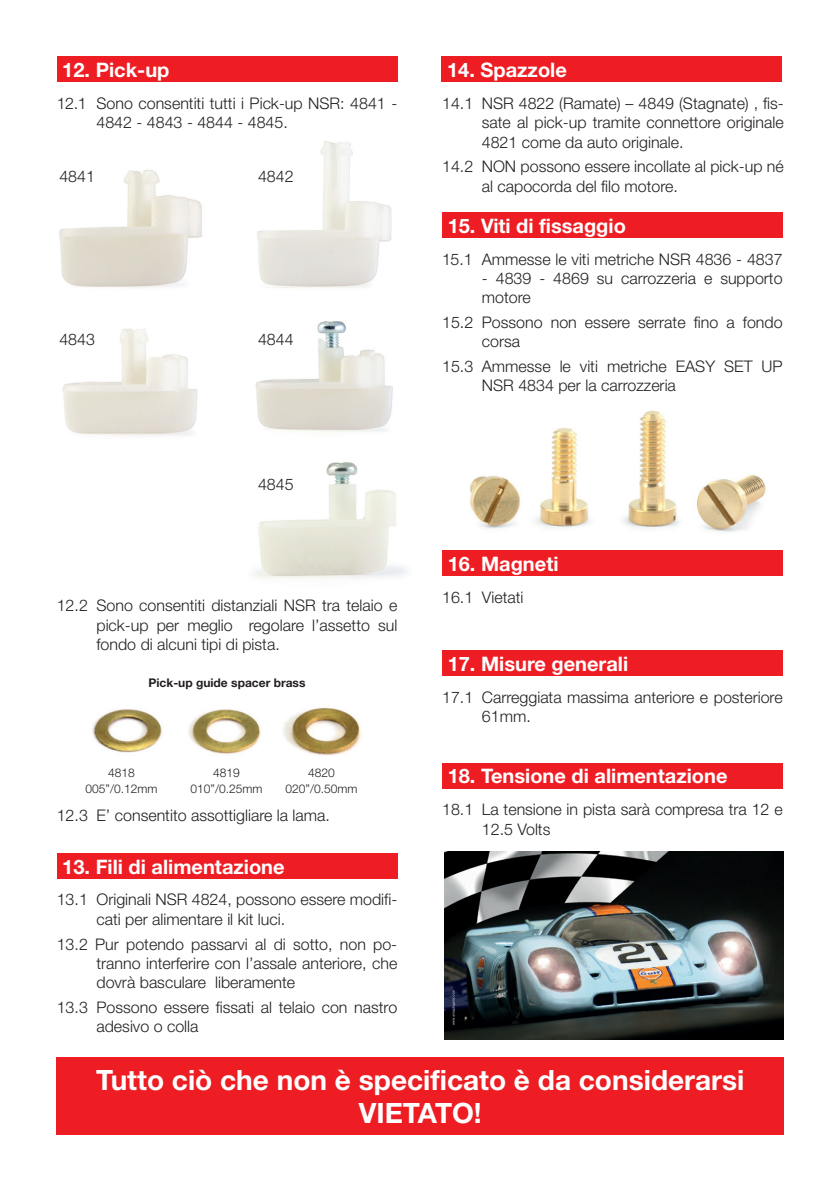
<style>
.page{position:relative;width:840px;height:1191px;background:#fff}
.page>*{position:absolute;margin:0;border:0;box-sizing:border-box;transform-origin:0 0}
.t1{font:700 28px/33.6px "Helvetica Neue";color:#fff;text-align:center}
.t2{font:700 20px "Helvetica Neue";color:#fff}
.t3{font:300 16px/19.2px "Helvetica Neue";color:#231f20}
.t4{font:300 12px/16px "Helvetica Neue";color:#231f20;text-align:center}
.t5{font:700 12px "Helvetica Neue";color:#231f20}
</style>
<div class="page">
<img style="left:257px;top:141px;width:135px;height:148px">
<img style="left:59px;top:170px;width:143px;height:118px">
<img style="left:62px;top:328px;width:136px;height:108px">
<img style="left:255px;top:321px;width:138px;height:111px">
<img style="left:253px;top:462px;width:154px;height:117px">
<div style="left:441px;top:57px;width:340px;height:25px;background:#ee1d23"></div>
<div style="left:57px;top:853px;width:340px;height:25px;background:#ee1d23"></div>
<div style="left:57px;top:57px;width:340px;height:25px;background:#ee1d23"></div>
<div style="left:442px;top:212px;width:340px;height:26px;background:#ee1d23"></div>
<img style="left:470px;top:410px;width:296px;height:122px">
<div style="left:442px;top:550px;width:340px;height:25px;background:#ee1d23"></div>
<div style="left:442px;top:650px;width:340px;height:26px;background:#ee1d23"></div>
<div style="left:57px;top:1056px;width:726px;height:78px;background:#ee1d23"></div>
<img style="left:92px;top:707px;width:270px;height:49px">
<div style="left:442px;top:763px;width:340px;height:25px;background:#ee1d23"></div>
<img style="left:444px;top:851px;width:339px;height:188px">
<p class="t2" style="left:62px;top:58px;width:109px">12. Pick-up</p>
<p class="t3" style="left:96px;top:94px;width:302px;text-indent:-40px">12.1 Sono consentiti tutti i Pick-up NSR: 4841 -<br>4842 - 4843 - 4844 - 4845.</p>
<p class="t3" style="left:59px;top:166px;width:37px">4841</p>
<p class="t3" style="left:258px;top:166px;width:37px">4842</p>
<p class="t3" style="left:59px;top:329px;width:37px">4843</p>
<p class="t3" style="left:258px;top:329px;width:37px">4844</p>
<p class="t3" style="left:258px;top:474px;width:37px">4845</p>
<p class="t3" style="left:96px;top:596px;width:302px;text-align:justify;text-indent:-40px">12.2 Sono consentiti distanziali NSR tra telaio e pick-up per meglio regolare l’assetto sul fondo di alcuni tipi di pista.</p>
<p class="t5" style="left:148px;top:675px;width:158px">Pick-up guide spacer brass</p>
<p class="t4" style="left:85px;top:764px;width:73px">4818<br>005”/0.12mm</p>
<p class="t4" style="left:190px;top:764px;width:73px">4819<br>010”/0.25mm</p>
<p class="t4" style="left:285px;top:764px;width:73px">4820<br>020”/0.50mm</p>
<p class="t3" style="left:57px;top:805px;width:274px">12.3 E’ consentito assottigliare la lama.</p>
<p class="t2" style="left:62px;top:854px;width:224px">13. Fili di alimentazione</p>
<p class="t3" style="left:96px;top:889px;width:302px;text-indent:-40px">13.1 Originali NSR 4824, possono essere modifi&shy;cati per alimentare il kit luci.</p>
<p class="t3" style="left:96px;top:934px;width:302px;text-align:justify;text-indent:-40px">13.2 Pur potendo passarvi al di sotto, non po&shy;tranno interferire con l’assale anteriore, che dovrà basculare liberamente</p>
<p class="t3" style="left:96px;top:997px;width:302px;text-indent:-40px">13.3 Possono essere fissati al telaio con nastro adesivo o colla</p>
<p class="t2" style="left:447px;top:58px;width:121px">14. Spazzole</p>
<p class="t3" style="left:481px;top:94px;width:303px;text-align:justify;text-indent:-40px">14.1 NSR 4822 (Ramate) – 4849 (Stagnate) , fis&shy;sate al pick-up tramite connettore originale 4821 come da auto originale.</p>
<p class="t3" style="left:481px;top:157px;width:303px;text-indent:-40px">14.2 NON possono essere incollate al pick-up né al capocorda del filo motore.</p>
<p class="t2" style="left:447px;top:213px;width:180px">15. Viti di fissaggio</p>
<p class="t3" style="left:442px;top:249px;width:342px">15.1 Ammesse le viti metriche NSR 4836 - 4837</p>
<p class="t3" style="left:481px;top:268px;width:302px">- 4839 - 4869 su carrozzeria e supporto motore</p>
<p class="t3" style="left:481px;top:312px;width:302px;text-indent:-40px">15.2 Possono non essere serrate fino a fondo corsa</p>
<p class="t3" style="left:481px;top:356px;width:302px;text-indent:-40px">15.3 Ammesse le viti metriche EASY SET UP<br>NSR 4834 per la carrozzeria</p>
<p class="t2" style="left:447px;top:551px;width:112px">16. Magneti</p>
<p class="t3" style="left:442px;top:587px;width:83px">16.1 Vietati</p>
<p class="t2" style="left:447px;top:651px;width:182px">17. Misure generali</p>
<p class="t3" style="left:481px;top:687px;width:302px;text-indent:-40px">17.1 Carreggiata massima anteriore e posteriore<br>61mm.</p>
<p class="t2" style="left:447px;top:764px;width:281px">18. Tensione di alimentazione</p>
<p class="t3" style="left:481px;top:799px;width:302px;text-indent:-40px">18.1 La tensione in pista sarà compresa tra 12 e<br>12.5 Volts</p>
<h1 class="t1" style="left:96px;top:1062px;width:649px">Tutto ciò che non è specificato è da considerarsi<br>VIETATO!</h1>
</div>
